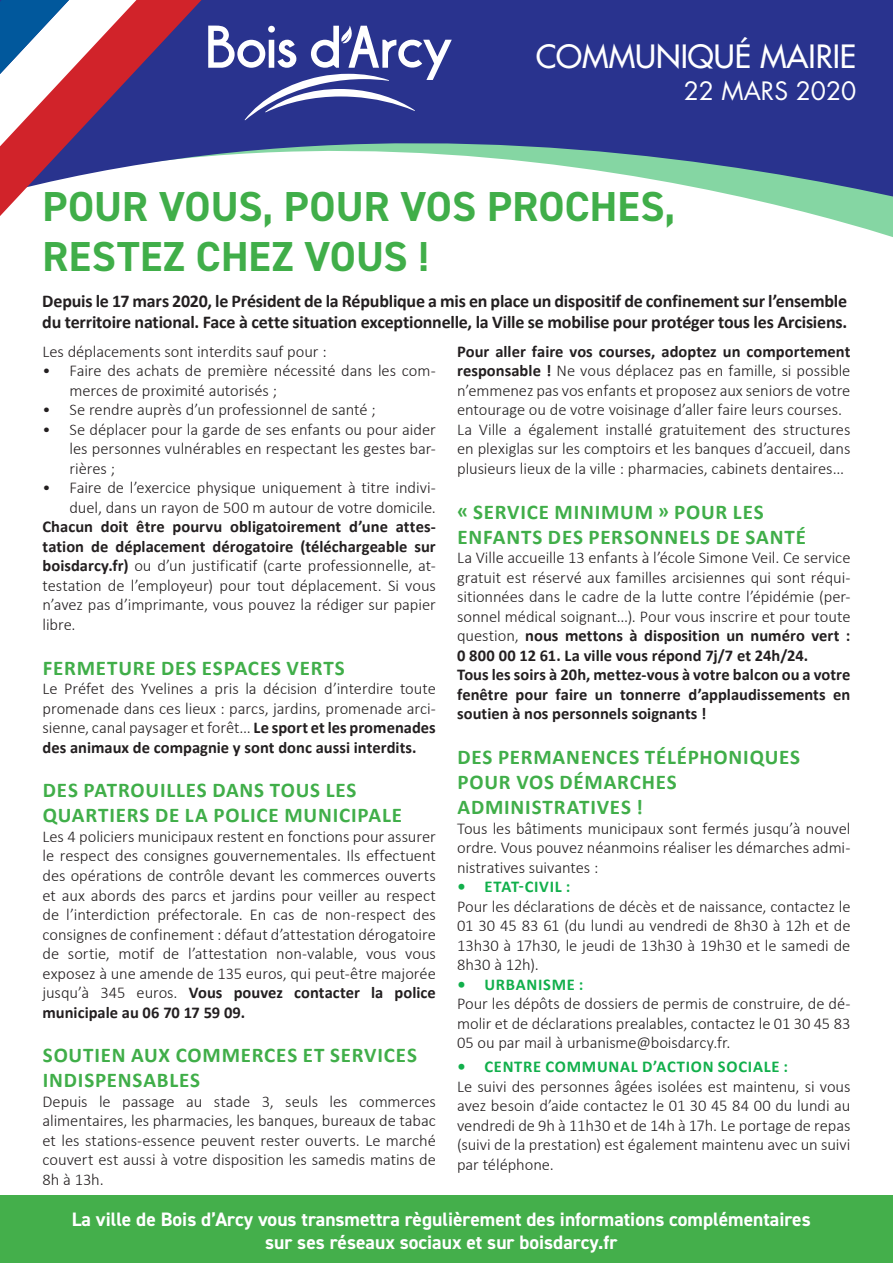
<style>
.page{position:relative;width:893px;height:1263px;background:#fff}
.page>*{position:absolute;margin:0;border:0;box-sizing:border-box;transform-origin:0 0}
.t1{font:700 42px "DIN2014";color:#40ae49}
.t2{font:500 31.2px "Futura LT Pro";color:#fff}
.t3{font:24.6px "Futura LT Pro";color:#fff}
.t4{font:700 21px/25.2px "Calibri";letter-spacing:.04em;color:#40ae49}
.t5{font:700 19.5px/23.4px "DIN2014";color:#fff;text-align:center}
.t6{font:700 18px/21px "Calibri";letter-spacing:-.01em;color:#231f20}
.t7{font:300 16.5px/19.5px "Calibri";letter-spacing:-.005em;color:#231f20;text-align:justify}
.t8{font:700 16.5px/19.5px "Calibri";color:#231f20;text-align:justify}
.t9{font:700 16.5px "Calibri";letter-spacing:.04em;color:#11af4b}
.s1{font-weight:700}
</style>
<div class="page">
<svg style="left:201px;top:0;width:692px;height:237px;fill:#29338e"></svg>
<div style="left:0;top:1196px;width:893px;height:67px;background:#44af4b"></div>
<svg style="left:0;top:0;width:201px;height:216px"></svg>
<svg style="left:208px;top:26px;width:244px;height:94px"></svg>
<p class="t2" style="left:536px;top:34px;width:322px">COMMUNIQUÉ MAIRIE</p>
<p class="t3" style="left:684px;top:74px;width:174px">22 MARS 2020</p>
<p class="t1" style="left:43px;top:178px;width:634px">POUR VOUS, POUR VOS PROCHES,</p>
<p class="t1" style="left:43px;top:228px;width:388px">RESTEZ CHEZ VOUS !</p>
<p class="t6" style="left:42px;top:290px;width:806px">Depuis le 17 mars 2020, le Président de la République a mis en place un dispositif de confinement sur l’ensemble du territoire national. Face à cette situation exceptionnelle, la Ville se mobilise pour protéger tous les Arcisiens.</p>
<p class="t7" style="left:43px;top:341px;width:286px">Les déplacements sont interdits sauf pour :</p>
<p class="t7" style="left:70px;top:361px;width:368px;text-indent:-27px">• Faire des achats de première nécessité dans les com&shy;merces de proximité autorisés ;</p>
<p class="t7" style="left:43px;top:400px;width:335px">• Se rendre auprès d’un professionnel de santé ;</p>
<p class="t7" style="left:70px;top:419px;width:368px;text-indent:-27px">• Se déplacer pour la garde de ses enfants ou pour aider les personnes vulnérables en respectant les gestes bar&shy;rières ;</p>
<p class="t7" style="left:43px;top:478px;width:395px;text-align:right">• Faire de l’exercice physique uniquement à titre indivi&shy;duel, dans un rayon de 500 m autour de votre domicile.</p>
<p class="t7" style="left:43px;top:517px;width:395px"><span class="s1">Chacun doit être pourvu obligatoirement d’une attes&shy;tation de déplacement dérogatoire (téléchargeable sur boisdarcy.fr)</span> ou d’un justificatif (carte professionnelle, at&shy;testation de l’employeur) pour tout déplacement. Si vous n’avez pas d’imprimante, vous pouvez la rédiger sur papier libre.</p>
<p class="t4" style="left:43px;top:655px;width:303px">FERMETURE DES ESPACES VERTS</p>
<p class="t7" style="left:43px;top:679px;width:395px">Le Préfet des Yvelines a pris la décision d’interdire toute promenade dans ces lieux : parcs, jardins, promenade arci&shy;sienne, canal paysager et forêt... <span class="s1">Le sport et les promenades des animaux de compagnie y sont donc aussi interdits.</span></p>
<p class="t4" style="left:43px;top:777px;width:361px">DES PATROUILLES DANS TOUS LES<br>QUARTIERS DE LA POLICE MUNICIPALE</p>
<p class="t7" style="left:43px;top:826px;width:395px">Les 4 policiers municipaux restent en fonctions pour assurer le respect des consignes gouvernementales. Ils effectuent des opérations de contrôle devant les commerces ouverts et aux abords des parcs et jardins pour veiller au respect de l’interdiction préfectorale. En cas de non-respect des consignes de confinement : défaut d’attestation dérogatoire de sortie, motif de l’attestation non-valable, vous vous exposez à une amende de 135 euros, qui peut-être majorée jusqu’à 345 euros. <span class="s1">Vous pouvez contacter la police municipale au 06 70 17 59 09.</span></p>
<p class="t4" style="left:43px;top:1042px;width:375px">SOUTIEN AUX COMMERCES ET SERVICES<br>INDISPENSABLES</p>
<p class="t7" style="left:43px;top:1091px;width:395px">Depuis le passage au stade 3, seuls les commerces alimentaires, les pharmacies, les banques, bureaux de tabac et les stations-essence peuvent rester ouverts. Le marché couvert est aussi à votre disposition les samedis matins de 8h à 13h.</p>
<p class="t7" style="left:457px;top:341px;width:395px"><span class="s1">Pour aller faire vos courses, adoptez un comportement responsable !</span> Ne vous déplacez pas en famille, si possible n’emmenez pas vos enfants et proposez aux seniors de votre entourage ou de votre voisinage d’aller faire leurs courses.</p>
<p class="t7" style="left:457px;top:419px;width:395px">La Ville a également installé gratuitement des structures en plexiglas sur les comptoirs et les banques d’accueil, dans plusieurs lieux de la ville : pharmacies, cabinets dentaires...</p>
<p class="t4" style="left:457px;top:499px;width:350px">« SERVICE MINIMUM » POUR LES<br>ENFANTS DES PERSONNELS DE SANTÉ</p>
<p class="t7" style="left:457px;top:548px;width:395px">La Ville accueille 13 enfants à l’école Simone Veil. Ce service gratuit est réservé aux familles arcisiennes qui sont réqui&shy;sitionnées dans le cadre de la lutte contre l’épidémie (per&shy;sonnel médical soignant...). Pour vous inscrire et pour toute question, <span class="s1">nous mettons à disposition un numéro vert :<br>0 800 00 12 61. La ville vous répond 7j/7 et 24h/24.</span></p>
<p class="t8" style="left:457px;top:665px;width:395px">Tous les soirs à 20h, mettez-vous à votre balcon ou a votre fenêtre pour faire un tonnerre d’applaudissements en soutien à nos personnels soignants !</p>
<p class="t4" style="left:457px;top:744px;width:344px">DES PERMANENCES TÉLÉPHONIQUES<br>POUR VOS DÉMARCHES<br>ADMINISTRATIVES !</p>
<p class="t7" style="left:457px;top:818px;width:395px">Tous les bâtiments municipaux sont fermés jusqu’à nouvel ordre. Vous pouvez néanmoins réaliser les démarches admi&shy;nistratives suivantes :</p>
<p class="t9" style="left:457px;top:875px;width:114px">• ETAT-CIVIL :</p>
<p class="t7" style="left:457px;top:896px;width:395px">Pour les déclarations de décès et de naissance, contactez le 01 30 45 83 61 (du lundi au vendredi de 8h30 à 12h et de 13h30 à 17h30, le jeudi de 13h30 à 19h30 et le samedi de 8h30 à 12h).</p>
<p class="t9" style="left:457px;top:973px;width:128px">• URBANISME :</p>
<p class="t7" style="left:457px;top:994px;width:395px">Pour les dépôts de dossiers de permis de construire, de dé&shy;molir et de déclarations prealables, contactez le 01 30 45 83<br>05 ou par mail à urbanisme@boisdarcy.fr.</p>
<p class="t9" style="left:457px;top:1055px;width:332px">• CENTRE COMMUNAL D’ACTION SOCIALE :</p>
<p class="t7" style="left:457px;top:1076px;width:395px">Le suivi des personnes âgées isolées est maintenu, si vous avez besoin d’aide contactez le 01 30 45 84 00 du lundi au vendredi de 9h à 11h30 et de 14h à 17h. Le portage de repas (suivi de la prestation) est également maintenu avec un suivi par téléphone.</p>
<p class="t5" style="left:72px;top:1207px;width:741px">La ville de Bois d’Arcy vous transmettra règulièrement des informations complémentaires sur ses réseaux sociaux et sur boisdarcy.fr</p>
</div>
